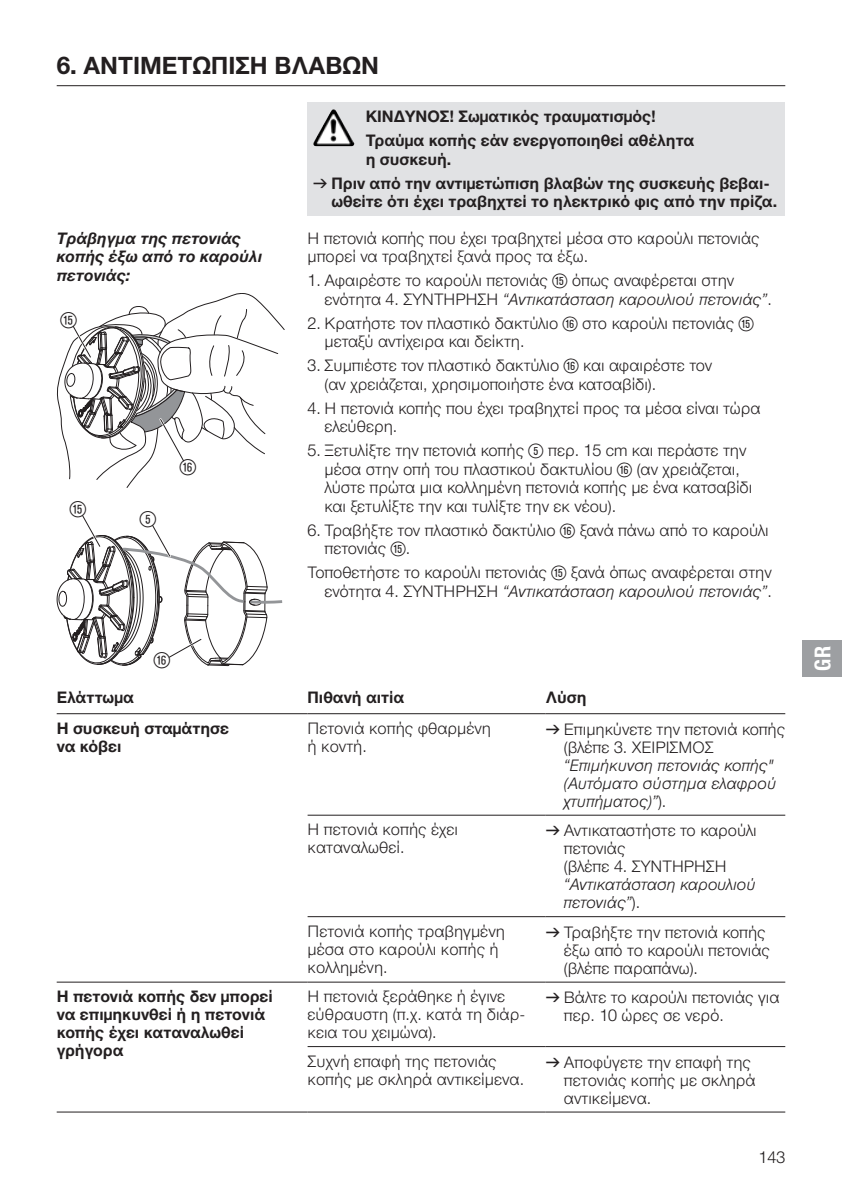
<style>
.page{position:relative;width:842px;height:1191px;background:#fff}
.page>*{position:absolute;margin:0;border:0;box-sizing:border-box;transform-origin:0 0}
.t1{font:700 24px "Gardena Sans";color:#231f20}
.t2{font:22px "Ziffernim Kreisund Quadrat BQ";color:#231f20}
.t3{font:700 22px "Gardena Sans Cond";color:#fff}
.t4{font:16px/18px "Gardena Sans";color:#231f20}
.t5{font:700 16px/18px "Gardena Sans";color:#231f20}
.t6{font:italic 16px/18px "Gardena Sans";color:#231f20}
.t7{font:italic 700 16px/18.4px "Gardena Sans";color:#231f20}
.s1{font-family:"Formdruck";font-weight:400}
.s2{font-family:"Ziffernim Kreisund Quadrat BQ";font-size:20px}
.s3{font-style:italic}
.s4{font-family:"Formdruck"}
.s5{font-style:normal}
</style>
<div class="page">
<div style="left:308px;top:102px;width:477px;height:113px;background:#e1e2e4"></div>
<hr style="left:57px;top:85px;width:728px;height:1px;background:#231f20">
<img style="left:315px;top:109px;width:18px;height:31px">
<svg style="left:57px;top:293px;width:228px;height:374px"></svg>
<hr style="left:57px;top:1111px;width:251px;height:1px;background:#231f20">
<hr style="left:57px;top:713px;width:251px;height:1px;background:#231f20">
<hr style="left:308px;top:814px;width:238px;height:1px;background:#231f20">
<hr style="left:546px;top:814px;width:239px;height:1px;background:#231f20">
<hr style="left:308px;top:916px;width:238px;height:1px;background:#231f20">
<hr style="left:546px;top:916px;width:239px;height:1px;background:#231f20">
<hr style="left:308px;top:1111px;width:238px;height:1px;background:#231f20">
<hr style="left:546px;top:1111px;width:239px;height:1px;background:#231f20">
<hr style="left:57px;top:981px;width:251px;height:1px;background:#231f20">
<hr style="left:308px;top:981px;width:238px;height:1px;background:#231f20">
<hr style="left:546px;top:981px;width:239px;height:1px;background:#231f20">
<hr style="left:308px;top:1046px;width:238px;height:1px;background:#231f20">
<hr style="left:546px;top:1046px;width:239px;height:1px;background:#231f20">
<hr style="left:308px;top:713px;width:238px;height:1px;background:#231f20">
<hr style="left:546px;top:713px;width:239px;height:1px;background:#231f20">
<div style="left:802px;top:640px;width:40px;height:36px;background:#9d9fa2"></div>
<h1 class="t1" style="left:57px;top:48px;width:324px">6. ΑΝΤΙΜΕΤΩΠΙΣΗ ΒΛΑΒΩΝ</h1>
<p class="t5" style="left:366px;top:103px;width:330px;line-height:24px">ΚΊΝΔΥΝΟΣ! Σωματικός τραυματισμός!<br>Τραύμα κοπής εάν ενεργοποιηθεί αθέλητα</p>
<p class="t5" style="left:313px;top:146px;width:458px;line-height:24px;text-indent:52px">η συσκευή.<br><span class="s1">v</span> Πριν από την αντιμετώπιση βλαβών της συσκευής βεβαι-</p>
<p class="t5" style="left:331px;top:191px;width:447px">ωθείτε ότι έχει τραβηχτεί το ηλεκτρικό φις από την πρίζα.</p>
<p class="t7" style="left:57px;top:228px;width:207px">Τράβηγμα της πετονιάς κοπής έξω από το καρούλι πετονιάς:</p>
<p class="t4" style="left:308px;top:228px;width:454px">Η πετονιά κοπής που έχει τραβηχτεί μέσα στο καρούλι πετονιάς μπορεί να τραβηχτεί ξανά προς τα έξω.</p>
<p class="t4" style="left:325px;top:271px;width:449px;text-indent:-17px">1. Αφαιρέστε το καρούλι πετονιάς <span class="s2">T</span> όπως αναφέρεται στην ενότητα 4. ΣΥΝΤΗΡΗΣΗ <span class="s3">“Αντικατάσταση καρουλιού πετονιάς”</span>.</p>
<p class="t4" style="left:325px;top:313px;width:431px;text-indent:-17px">2. Κρατήστε τον πλαστικό δακτύλιο <span class="s2">Z</span> στο καρούλι πετονιάς <span class="s2">T </span>μεταξύ αντίχειρα και δείκτη.</p>
<p class="t4" style="left:325px;top:356px;width:389px;text-indent:-17px">3. Συμπιέστε τον πλαστικό δακτύλιο <span class="s2">Z</span> και αφαιρέστε τον (αν χρειάζεται, χρησιμοποιήστε ένα κατσαβίδι).</p>
<p class="t4" style="left:325px;top:398px;width:437px;text-indent:-17px">4. Η πετονιά κοπής που έχει τραβηχτεί προς τα μέσα είναι τώρα ελεύθερη.</p>
<p class="t4" style="left:325px;top:441px;width:429px;text-indent:-17px">5. Ξετυλίξτε την πετονιά κοπής <span class="s2">5</span> περ. 15 cm και περάστε την μέσα στην οπή του πλαστικού δακτυλίου <span class="s2">Z</span> (αν χρειάζεται, λύστε πρώτα μια κολλημένη πετονιά κοπής με ένα κατσαβίδι και ξετυλίξτε την και τυλίξτε την εκ νέου).</p>
<p class="t4" style="left:325px;top:520px;width:446px;text-indent:-17px">6. Τραβήξτε τον πλαστικό δακτύλιο <span class="s2">Z</span> ξανά πάνω από το καρούλι πετονιάς <span class="s2">T</span>.</p>
<p class="t4" style="left:308px;top:562px;width:466px;text-align:right">Τοποθετήστε το καρούλι πετονιάς <span class="s2">T</span> ξανά όπως αναφέρεται στην ενότητα 4. ΣΥΝΤΗΡΗΣΗ <span class="s3">“Αντικατάσταση καρουλιού πετονιάς”</span>.</p>
<h2 class="t2" style="left:61px;top:308px;width:18px">T</h2>
<h2 class="t2" style="left:180px;top:455px;width:18px">Z</h2>
<h2 class="t2" style="left:70px;top:497px;width:18px">T</h2>
<h2 class="t2" style="left:140px;top:507px;width:18px">5</h2>
<h2 class="t2" style="left:154px;top:647px;width:18px">Z</h2>
<p class="t5" style="left:57px;top:687px;width:79px">Ελάττωμα</p>
<p class="t5" style="left:308px;top:687px;width:98px">Πιθανή αιτία</p>
<p class="t5" style="left:546px;top:687px;width:42px">Λύση</p>
<p class="t5" style="left:57px;top:718px;width:174px">Η συσκευή σταμάτησε να κόβει</p>
<p class="t4" style="left:308px;top:718px;width:185px">Πετονιά κοπής φθαρμένη ή κοντή.</p>
<p class="t4" style="left:564px;top:719px;width:223px;text-indent:-18px"><span class="s4">v</span> Επιμηκύνετε την πετονιά κοπής (βλέπε 3. ΧΕΙΡΙΣΜΟΣ</p>
<p class="t6" style="left:564px;top:755px;width:214px">“Επιμήκυνση πετονιάς κοπής" (Αυτόματο σύστημα ελαφρού χτυπήματος)”<span class="s5">).</span></p>
<p class="t4" style="left:308px;top:819px;width:152px">Η πετονιά κοπής έχει καταναλωθεί.</p>
<p class="t4" style="left:564px;top:820px;width:194px;text-indent:-18px"><span class="s4">v</span> Αντικαταστήστε το καρούλι πετονιάς<br>(βλέπε 4. ΣΥΝΤΗΡΗΣΗ</p>
<p class="t6" style="left:564px;top:874px;width:194px">“Αντικατάσταση καρουλιού πετονιάς”<span class="s5">).</span></p>
<p class="t4" style="left:308px;top:921px;width:199px">Πετονιά κοπής τραβηγμένη μέσα στο καρούλι κοπής ή κολλημένη.</p>
<p class="t4" style="left:564px;top:922px;width:208px;text-indent:-18px"><span class="s4">v</span> Τραβήξτε την πετονιά κοπής έξω από το καρούλι πετονιάς (βλέπε παραπάνω).</p>
<p class="t5" style="left:57px;top:986px;width:218px">Η πετονιά κοπής δεν μπορεί να επιμηκυνθεί ή η πετονιά κοπής έχει καταναλωθεί γρήγορα</p>
<p class="t4" style="left:308px;top:986px;width:219px">Η πετονιά ξεράθηκε ή έγινε εύθραυστη (π.χ. κατά τη διάρ&shy;κεια του χειμώνα).</p>
<p class="t4" style="left:564px;top:987px;width:217px;text-indent:-18px"><span class="s4">v</span> Βάλτε το καρούλι πετονιάς για περ. 10 ώρες σε νερό.</p>
<p class="t4" style="left:308px;top:1051px;width:218px">Συχνή επαφή της πετονιάς κοπής με σκληρά αντικείμενα.</p>
<p class="t4" style="left:564px;top:1052px;width:193px;text-indent:-18px"><span class="s4">v</span> Αποφύγετε την επαφή της πετονιάς κοπής με σκληρά αντικείμενα.</p>
<p class="t4" style="left:759px;top:1147px;width:28px">143</p>
<h2 class="t3" style="left:807px;top:670px;width:26px;rotate:-90deg">GR</h2>
</div>
